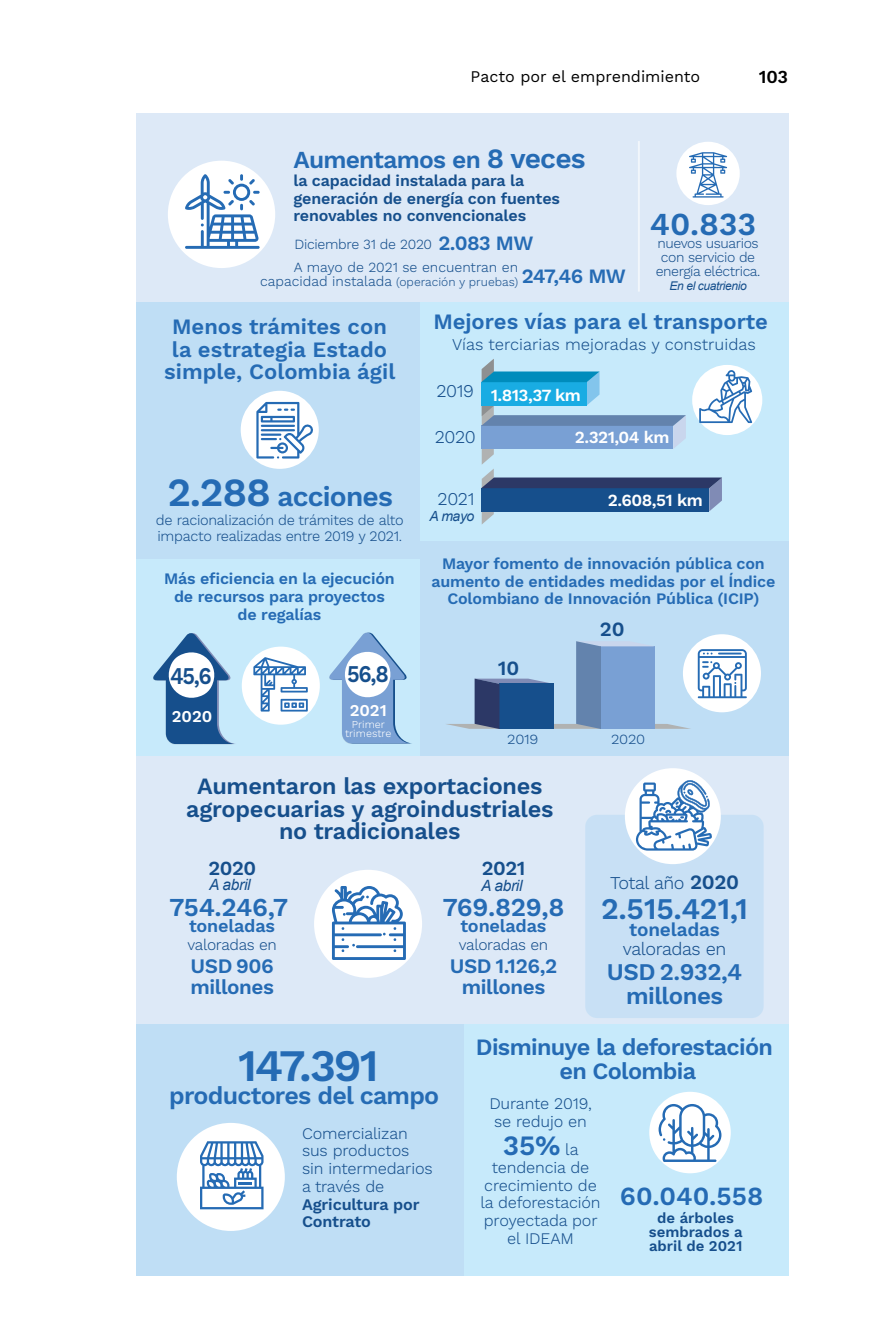
<style>
.page{position:relative;width:879px;height:1333px;background:#fff}
.page>*{position:absolute;margin:0;border:0;box-sizing:border-box;transform-origin:0 0}
.t1{font:600 45px "Work Sans";letter-spacing:-.05em;color:#256bb4}
.t2{font:600 32px "Work Sans";color:#256bb4}
.t3{font:600 30px "Work Sans";letter-spacing:-.01em;color:#256bb4}
.t4{font:600 28px "Work Sans";letter-spacing:-.03em;color:#256bb4}
.t5{font:600 26.2px "Work Sans";color:#256bb4}
.t6{font:600 25.8px "Work Sans";letter-spacing:-.01em;color:#256bb4}
.t7{font:600 24.8px "Work Sans";letter-spacing:-.03em;color:#256bb4}
.t8{font:600 24.4px "Work Sans";letter-spacing:-.03em;color:#256bb4}
.t9{font:600 24px/24px "Work Sans";letter-spacing:-.02em;color:#256bb4;text-align:center}
.t10{font:600 24px "Work Sans";color:#164f8c;scale:.9 1}
.t11{font:600 23.4px/22.4px "Work Sans";letter-spacing:-.01em;color:#164f8c;text-align:center}
.t12{font:600 23.4px/23.8px "Work Sans";letter-spacing:-.03em;color:#256bb4;text-align:center}
.t13{font:600 22px/22.4px "Work Sans";color:#256bb4;text-align:center}
.t14{font:600 20.6px/20.6px "Work Sans";letter-spacing:-.02em;color:#256bb4}
.t15{font:600 20.2px "Work Sans";color:#164f8c}
.t16{font:600 20px "Work Sans";letter-spacing:-.02em;color:#164f8c}
.t17{font:600 19px "Work Sans";letter-spacing:-.01em;color:#256bb4}
.t18{font:300 18px "Work Sans";letter-spacing:-.02em;color:#164f8c}
.t19{font:600 18px "Work Sans";letter-spacing:-.01em;color:#256bb4}
.t20{font:600 18px "Work Sans";color:#000}
.t21{font:600 17px "Work Sans";letter-spacing:-.03em;color:#fff}
.t22{font:600 16.6px "Work Sans";color:#fff}
.t23{font:300 16.4px "Work Sans";color:#164f8c}
.t24{font:300 16.2px/17.8px "Work Sans";letter-spacing:-.01em;color:#164f8c}
.t25{font:600 16.2px/17.8px "Work Sans";letter-spacing:-.01em;color:#164f8c}
.t26{font:600 16px/17.8px "Work Sans";letter-spacing:-.01em;color:#256bb4;text-align:center}
.t27{font:600 16px/17.8px "Work Sans";letter-spacing:-.01em;color:#164f8c}
.t28{font:16px "Work Sans";color:#000}
.t29{font:300 15.6px "Work Sans";letter-spacing:-.02em;color:#164f8c}
.t30{font:italic 15.6px "Arial";letter-spacing:-.02em;color:#164f8c}
.t31{font:600 14.8px/14px "Work Sans";color:#164f8c;text-align:center}
.t32{font:300 14.4px/16px "Work Sans";letter-spacing:-.02em;color:#164f8c}
.t33{font:300 14px/14px "Work Sans";letter-spacing:-.03em;color:#164f8c;text-align:center}
.t34{font:300 14px "Work Sans";color:#164f8c}
.t35{font:300 14px "Work Sans";letter-spacing:-.03em;color:#164f8c;scale:1.06 1}
.t36{font:italic 14px "Arial";color:#164f8c}
.t37{font:300 12px "Work Sans";color:#164f8c}
.t38{font:italic 12px "Arial";letter-spacing:-.03em;color:#164f8c}
.t39{font:300 10.6px/9.2px "Work Sans";color:#fff;text-align:center}
.s1{font-size:28px}
.s2{font-weight:600;font-size:20.4px;color:#256bb4}
.s3{font-size:14px}
.s4{font-size:40px}
.s5{font-weight:600;font-size:20.4px}
.s6{font-weight:300;font-size:16.2px;color:#164f8c}
</style>
<div class="page">
<div style="left:449px;top:1022px;width:339px;height:254px;background:#c7eafb"></div>
<div style="left:136px;top:1022px;width:328px;height:254px;background:#bfdef5"></div>
<div style="left:136px;top:297px;width:329px;height:263px;background:#bfdef5"></div>
<div style="left:420px;top:300px;width:368px;height:244px;background:#c7eafb"></div>
<div style="left:136px;top:559px;width:329px;height:197px;background:#c7eafb"></div>
<div style="left:420px;top:542px;width:368px;height:214px;background:#bfdef5"></div>
<div style="left:136px;top:113px;width:652px;height:188px;background:#dde9f7"></div>
<div style="left:136px;top:756px;width:652px;height:267px;background:#dde9f7"></div>
<div style="left:585px;top:814px;width:178px;height:204px;background:#c8e0f5;border-radius:12px"></div>
<svg style="left:446px;top:641px;width:245px;height:88px"></svg>
<hr style="left:638px;top:141px;width:2px;height:150px;background:#fff">
<svg style="left:329px;top:632px;width:83px;height:112px"></svg>
<svg style="left:153px;top:633px;width:82px;height:111px"></svg>
<div style="left:168px;top:161px;width:107px;height:107px;background:#fff;border-radius:50%"></div>
<div style="left:676px;top:142px;width:64px;height:63px;background:#fff;border-radius:50%"></div>
<svg style="left:185px;top:174px;width:75px;height:75px"></svg>
<div style="left:241px;top:391px;width:78px;height:78px;background:#fff;border-radius:50%"></div>
<div style="left:683px;top:634px;width:78px;height:78px;background:#fff;border-radius:50%"></div>
<div style="left:242px;top:646px;width:78px;height:78px;background:#fff;border-radius:50%"></div>
<div style="left:314px;top:869px;width:108px;height:108px;background:#fff;border-radius:50%"></div>
<div style="left:177px;top:1122px;width:108px;height:108px;background:#fff;border-radius:50%"></div>
<div style="left:649px;top:1091px;width:82px;height:82px;background:#fff;border-radius:50%"></div>
<div style="left:625px;top:768px;width:96px;height:96px;background:#fff;border-radius:50%"></div>
<div style="left:692px;top:365px;width:70px;height:70px;background:#fff;border-radius:50%"></div>
<svg style="left:332px;top:886px;width:74px;height:73px"></svg>
<svg style="left:256px;top:402px;width:58px;height:56px"></svg>
<svg style="left:253px;top:657px;width:55px;height:54px"></svg>
<svg style="left:481px;top:359px;width:271px;height:165px"></svg>
<svg style="left:698px;top:649px;width:49px;height:49px"></svg>
<svg style="left:636px;top:780px;width:76px;height:70px"></svg>
<svg style="left:689px;top:152px;width:38px;height:45px"></svg>
<svg style="left:200px;top:1141px;width:63px;height:68px"></svg>
<svg style="left:658px;top:1103px;width:63px;height:58px"></svg>
<p class="t28" style="left:470px;top:67px;width:231px">Pacto por el emprendimiento</p>
<p class="t20" style="left:758px;top:66px;width:31px">103</p>
<h3 class="t8" style="left:293px;top:146px;width:294px">Aumentamos en <span class="s1">8 veces</span></h3>
<p class="t27" style="left:293px;top:172px;width:268px">la capacidad instalada para la generación de energía con fuentes renovables no convencionales</p>
<p class="t33" style="left:294px;top:237px;width:240px">Diciembre 31 de 2020 <span class="s2">2.083 MW</span></p>
<p class="t34" style="left:294px;top:259px;width:226px">A mayo de 2021 se encuentran en</p>
<p class="t37" style="left:260px;top:275px;width:367px"><span class="s3">capacidad instalada</span> (operación y pruebas) <sup>247,46</sup> <sup>MW</sup></p>
<h2 class="t2" style="left:650px;top:205px;width:108px">40.833</h2>
<p class="t33" style="left:656px;top:237px;width:106px">nuevos usuarios con servicio de energía eléctrica.</p>
<p class="t38" style="left:669px;top:278px;width:79px">En el cuatrienio</p>
<h3 class="t13" style="left:164px;top:316px;width:233px">Menos trámites con la estrategia Estado simple, Colombia ágil</h3>
<h3 class="t4" style="left:167px;top:480px;width:227px"><span class="s4">2.288</span> acciones</h3>
<p class="t32" style="left:156px;top:512px;width:249px">de racionalización de trámites de alto impacto realizadas entre 2019 y 2021.</p>
<p class="t26" style="left:164px;top:570px;width:232px">Más eficiencia en la ejecución de recursos para proyectos de regalías</p>
<h3 class="t10" style="left:170px;top:661px;width:48px">45,6</h3>
<p class="t22" style="left:172px;top:706px;width:42px">2020</p>
<h3 class="t10" style="left:347px;top:660px;width:48px">56,8</h3>
<p class="t22" style="left:350px;top:700px;width:39px">2021</p>
<p class="t39" style="left:345px;top:720px;width:48px">Primer trimestre</p>
<h3 class="t13" style="left:433px;top:311px;width:336px">Mejores vías para el transporte</h3>
<p class="t23" style="left:452px;top:334px;width:305px">Vías terciarias mejoradas y construidas</p>
<p class="t18" style="left:436px;top:380px;width:39px">2019</p>
<p class="t18" style="left:435px;top:426px;width:43px">2020</p>
<p class="t21" style="left:491px;top:385px;width:92px">1.813,37 km</p>
<p class="t21" style="left:575px;top:427px;width:96px">2.321,04 km</p>
<p class="t18" style="left:437px;top:488px;width:39px">2021</p>
<p class="t36" style="left:429px;top:506px;width:46px">A mayo</p>
<p class="t21" style="left:608px;top:490px;width:96px">2.608,51 km</p>
<p class="t26" style="left:431px;top:555px;width:345px">Mayor fomento de innovación pública con aumento de entidades medidas por el Índice<br>Colombiano de Innovación Pública (ICIP)</p>
<p class="t15" style="left:498px;top:656px;width:23px">10</p>
<p class="t15" style="left:600px;top:617px;width:26px">20</p>
<p class="t35" style="left:507px;top:730px;width:31px">2019</p>
<p class="t35" style="left:611px;top:731px;width:34px">2020</p>
<h3 class="t11" style="left:186px;top:776px;width:369px">Aumentaron las exportaciones agropecuarias y agroindustriales no tradicionales</h3>
<p class="t16" style="left:208px;top:856px;width:49px">2020</p>
<p class="t30" style="left:209px;top:874px;width:43px">A abril</p>
<h3 class="t6" style="left:169px;top:892px;width:121px">754.246,7</h3>
<p class="t19" style="left:189px;top:915px;width:88px">toneladas</p>
<p class="t29" style="left:188px;top:935px;width:91px">valoradas en</p>
<p class="t14" style="left:190px;top:956px;width:85px">USD 906 millones</p>
<p class="t16" style="left:482px;top:856px;width:45px">2021</p>
<p class="t30" style="left:481px;top:875px;width:43px">A abril</p>
<h3 class="t6" style="left:442px;top:892px;width:124px">769.829,8</h3>
<p class="t19" style="left:460px;top:915px;width:88px">toneladas</p>
<p class="t29" style="left:459px;top:935px;width:91px">valoradas en</p>
<p class="t14" style="left:450px;top:956px;width:109px;text-align:center">USD 1.126,2 millones</p>
<p class="t18" style="left:610px;top:872px;width:130px">Total año <span class="s5">2020</span></p>
<h3 class="t3" style="left:601px;top:891px;width:148px">2.515.421,1</h3>
<p class="t17" style="left:629px;top:918px;width:92px">toneladas</p>
<p class="t18" style="left:623px;top:938px;width:105px">valoradas en</p>
<h3 class="t9" style="left:607px;top:960px;width:137px">USD 2.932,4 millones</h3>
<h1 class="t1" style="left:238px;top:1039px;width:142px">147.391</h1>
<h3 class="t7" style="left:169px;top:1081px;width:272px">productores del campo</h3>
<p class="t24" style="left:302px;top:1124px;width:132px">Comercializan sus productos sin intermedarios a través de</p>
<p class="t25" style="left:302px;top:1195px;width:119px">Agricultura por<br>Contrato</p>
<h3 class="t12" style="left:476px;top:1036px;width:298px">Disminuye la deforestación en Colombia</h3>
<p class="t24" style="left:489px;top:1095px;width:104px">Durante 2019, se redujo en</p>
<h3 class="t4" style="left:503px;top:1129px;width:77px">35% <span class="s6">la</span></h3>
<p class="t24" style="left:480px;top:1159px;width:122px;text-align:center">tendencia de crecimiento de la deforestación proyectada por el IDEAM</p>
<h3 class="t5" style="left:620px;top:1180px;width:145px">60.040.558</h3>
<p class="t31" style="left:649px;top:1211px;width:95px">de árboles sembrados a abril de 2021</p>
</div>
